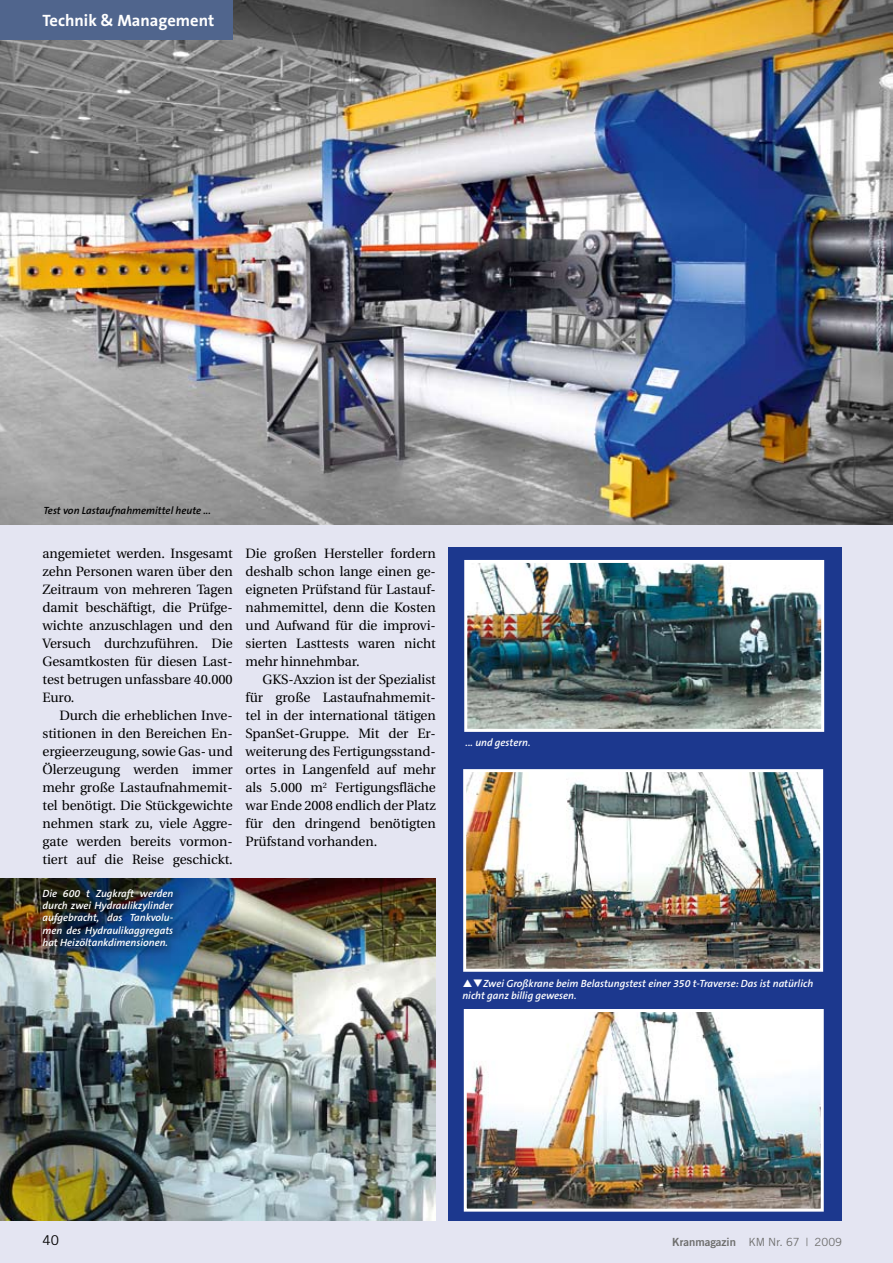
<style>
.page{position:relative;width:893px;height:1263px;background:#e4e5f2}
.page>*{position:absolute;margin:0;border:0;box-sizing:border-box;transform-origin:0 0}
.t1{font:700 16.5px "The Sans B7";color:#fff}
.t2{font:13.5px/18px "Utopia";letter-spacing:-.005em;color:#000;text-align:justify}
.t3{font:13.5px "Trade Gothic";color:#000}
.t4{font:11.25px "Trade Gothic";color:#6f6f6e}
.t5{font:italic 600 10.5px/12.3px "The Sans B6";color:#fff}
.t6{font:italic 600 10.5px "The Sans B6";color:#000}
.s1{font-family:"Trade Gothic Bold Two"}
</style>
<div class="page">
<img style="left:0;top:0;width:893px;height:525px">
<div style="left:0;top:0;width:233px;height:39px;background:#50658d"></div>
<div style="left:449px;top:547px;width:393px;height:673px;background:#1c388e"></div>
<img style="left:0;top:878px;width:436px;height:342px">
<img style="left:468px;top:564px;width:352px;height:164px">
<div style="left:464px;top:560px;width:360px;height:172px;border:3px solid #fff"></div>
<img style="left:467px;top:773px;width:352px;height:195px">
<div style="left:463px;top:769px;width:360px;height:203px;border:3px solid #fff"></div>
<img style="left:468px;top:1013px;width:352px;height:194px">
<div style="left:464px;top:1009px;width:360px;height:202px;border:3px solid #fff"></div>
<div style="left:37px;top:883px;width:146px;height:73px;background:#000;opacity:.75"></div>
<p class="t1" style="left:43px;top:12px;width:173px">Technik &amp; Management</p>
<p class="t6" style="left:44px;top:505px;width:169px">Test von Lastaufnahmemittel heute ...</p>
<p class="t2" style="left:43px;top:545px;width:192px">angemietet werden. Insgesamt zehn Personen waren über den Zeitraum von mehreren Tagen damit beschäftigt, die Prüfge&shy;wichte anzuschlagen und den Versuch durchzuführen. Die Gesamtkosten für diesen Last&shy;test betrugen unfassbare 40.000<br>Euro.</p>
<p class="t2" style="left:43px;top:707px;width:192px;text-indent:17px">Durch die erheblichen Inve&shy;stitionen in den Bereichen En&shy;ergieerzeugung, sowie Gas- und Ölerzeugung werden immer mehr große Lastaufnahmemit&shy;tel benötigt. Die Stückgewichte nehmen stark zu, viele Aggre&shy;gate werden bereits vormon&shy;tiert auf die Reise geschickt.</p>
<p class="t5" style="left:43px;top:887px;width:132px;text-align:justify">Die 600 t Zugkraft werden durch zwei Hydraulikzylinder aufgebracht, das Tankvolu&shy;men des Hydraulikaggregats hat Heizöltankdimensionen.</p>
<p class="t2" style="left:246px;top:545px;width:192px">Die großen Hersteller fordern deshalb schon lange einen ge&shy;eigneten Prüfstand für Lastauf&shy;nahmemittel, denn die Kosten und Aufwand für die improvi&shy;sierten Lasttests waren nicht mehr hinnehmbar.</p>
<p class="t2" style="left:246px;top:671px;width:192px;text-indent:17px">GKS-Axzion ist der Spezialist für große Lastaufnahmemit&shy;tel in der international tätigen SpanSet-Gruppe. Mit der Er&shy;weiterung des Fertigungsstand&shy;ortes in Langenfeld auf mehr als 5.000 m<sup>2</sup> Fertigungsfläche war Ende 2008 endlich der Platz für den dringend benötigten Prüfstand vorhanden.</p>
<p class="t5" style="left:466px;top:737px;width:66px">... und gestern.</p>
<p class="t5" style="left:462px;top:978px;width:352px;text-indent:10px">❑Zwei Großkrane beim Belastungstest einer 350 t-Traverse: Das ist natürlich nicht ganz billig gewesen.</p>
<p class="t3" style="left:43px;top:1232px;width:18px">40</p>
<p class="t4" style="left:672px;top:1235px;width:171px"><span class="s1">Kranmagazin</span> KM Nr. 67 | 2009</p>
</div>
